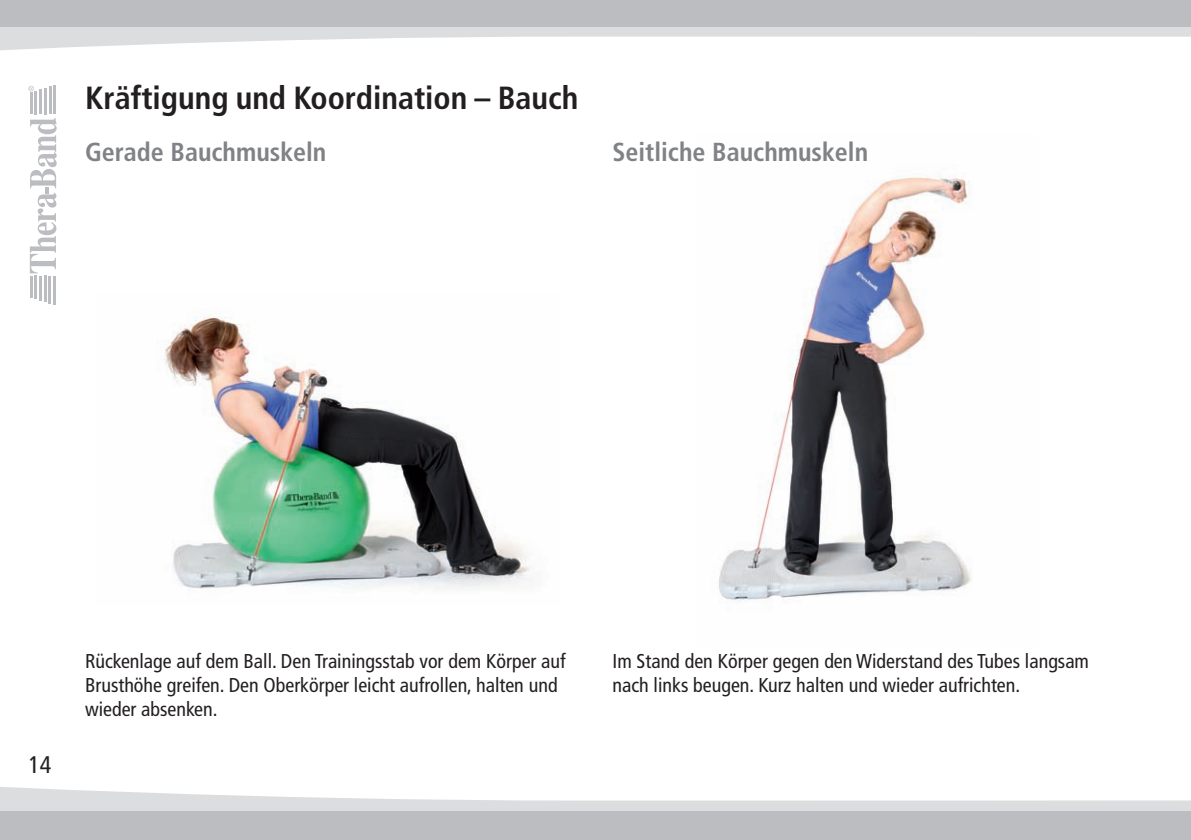
<style>
.page{position:relative;width:1191px;height:840px;background:#fff}
.page>*{position:absolute;margin:0;border:0;box-sizing:border-box;transform-origin:0 0}
.t1{font:700 condensed 32px "Frutiger";color:#231f20}
.t2{font:700 condensed 26px "Frutiger";color:#808285}
.t3{font:condensed 24px "Frutiger";color:#231f20}
.t4{font:condensed 20px/24px "Frutiger";color:#231f20}
</style>
<div class="page">
<hr style="left:53px;top:276px;width:3px;height:28px;background:#bcbdc0">
<hr style="left:30px;top:276px;width:2px;height:21px;background:#bcbdc0">
<hr style="left:34px;top:276px;width:3px;height:23px;background:#bcbdc0">
<hr style="left:39px;top:276px;width:3px;height:24px;background:#bcbdc0">
<hr style="left:44px;top:276px;width:2px;height:26px;background:#bcbdc0">
<hr style="left:48px;top:276px;width:3px;height:27px;background:#bcbdc0">
<hr style="left:53px;top:85px;width:3px;height:29px;background:#bcbdc0">
<hr style="left:30px;top:92px;width:3px;height:22px;background:#bcbdc0">
<hr style="left:35px;top:91px;width:2px;height:23px;background:#bcbdc0">
<hr style="left:39px;top:89px;width:3px;height:25px;background:#bcbdc0">
<hr style="left:44px;top:88px;width:3px;height:26px;background:#bcbdc0">
<hr style="left:49px;top:86px;width:2px;height:28px;background:#bcbdc0">
<svg style="left:28px;top:86px;width:6px;height:5px"></svg>
<svg style="left:30px;top:118px;width:27px;height:155px"></svg>
<svg style="left:0;top:787px;width:1191px;height:24px;fill:#dcdddf"></svg>
<svg style="left:0;top:26px;width:1191px;height:25px"></svg>
<div style="left:0;top:811px;width:1191px;height:28px;background:#bcbdc0"></div>
<div style="left:0;top:0;width:1191px;height:26px;background:#bcbdc0"></div>
<img style="left:164px;top:316px;width:370px;height:273px">
<img style="left:718px;top:176px;width:253px;height:426px">
<h1 class="t1" style="left:85px;top:85px;width:495px">Kräftigung und Koordination – Bauch</h1>
<h2 class="t2" style="left:85px;top:142px;width:243px">Gerade Bauchmuskeln</h2>
<h2 class="t2" style="left:612px;top:142px;width:257px">Seitliche Bauchmuskeln</h2>
<p class="t3" style="left:28px;top:754px;width:25px">14</p>
<p class="t4" style="left:85px;top:650px;width:482px">Rückenlage auf dem Ball. Den Trainingsstab vor dem Körper auf<br>Brusthöhe greifen. Den Oberkörper leicht aufrollen, halten und wieder absenken.</p>
<p class="t4" style="left:612px;top:650px;width:478px">Im Stand den Körper gegen den Widerstand des Tubes langsam nach links beugen. Kurz halten und wieder aufrichten.</p>
</div>
